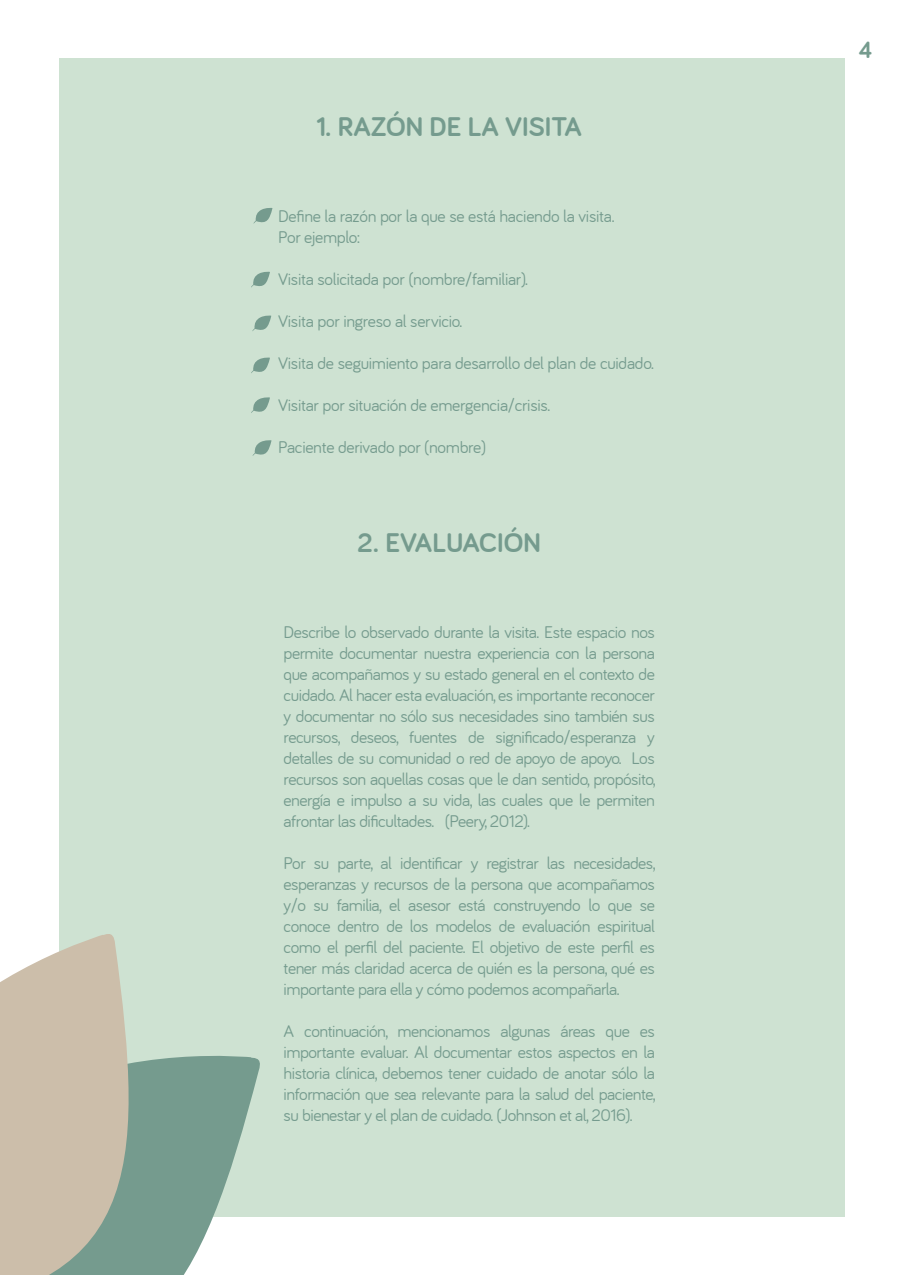
<style>
.page{position:relative;width:903px;height:1275px;background:#fff}
.page>*{position:absolute;margin:0;border:0;box-sizing:border-box;transform-origin:0 0}
.t1{font:700 28px "Bariol";color:#759b8e}
.t2{font:700 24.5px "Bariol";color:#759b8e}
.t3{font:17.5px/21px "Bariol";letter-spacing:-.015em;color:#759b8e;text-align:justify}
</style>
<div class="page">
<div style="left:59px;top:59px;width:785px;height:1158px;background:#cee2d2"></div>
<svg style="left:253px;top:208px;width:20px;height:16px"></svg>
<svg style="left:251px;top:271px;width:19px;height:17px"></svg>
<svg style="left:251px;top:357px;width:19px;height:16px"></svg>
<svg style="left:251px;top:397px;width:19px;height:16px"></svg>
<svg style="left:252px;top:440px;width:20px;height:16px"></svg>
<svg style="left:252px;top:315px;width:19px;height:16px"></svg>
<svg style="left:146px;top:1055px;width:114px;height:220px;fill:#759b8e"></svg>
<svg style="left:0;top:934px;width:146px;height:341px;background:#c1bdab"></svg>
<h1 class="t1" style="left:316px;top:111px;width:267px">1. RAZÓN DE LA VISITA</h1>
<p class="t3" style="left:278px;top:206px;width:338px">Define la razón por la que se está haciendo la visita.<br>Por ejemplo:</p>
<p class="t3" style="left:278px;top:269px;width:251px">Visita solicitada por (nombre/familiar).</p>
<p class="t3" style="left:278px;top:311px;width:186px">Visita por ingreso al servicio.</p>
<p class="t3" style="left:278px;top:353px;width:377px">Visita de seguimiento para desarrollo del plan de cuidado.</p>
<p class="t3" style="left:278px;top:395px;width:273px">Visitar por situación de emergencia/crisis.</p>
<p class="t3" style="left:278px;top:437px;width:209px">Paciente derivado por (nombre)</p>
<h1 class="t1" style="left:357px;top:527px;width:185px">2. EVALUACIÓN</h1>
<p class="t3" style="left:284px;top:622px;width:373px">Describe lo observado durante la visita. Este espacio nos permite documentar nuestra experiencia con la persona que acompañamos y su estado general en el contexto de cuidado. Al hacer esta evaluación, es importante reconocer y documentar no sólo sus necesidades sino también sus recursos, deseos, fuentes de significado/esperanza y detalles de su comunidad o red de apoyo de apoyo. Los recursos son aquellas cosas que le dan sentido, propósito, energía e impulso a su vida, las cuales que le permiten afrontar las dificultades. (Peery, 2012).</p>
<p class="t3" style="left:284px;top:853px;width:373px">Por su parte, al identificar y registrar las necesidades, esperanzas y recursos de la persona que acompañamos y/o su familia, el asesor está construyendo lo que se conoce dentro de los modelos de evaluación espiritual como el perfil del paciente. El objetivo de este perfil es tener más claridad acerca de quién es la persona, qué es importante para ella y cómo podemos acompañarla.</p>
<p class="t3" style="left:284px;top:1021px;width:373px">A continuación, mencionamos algunas áreas que es importante evaluar. Al documentar estos aspectos en la historia clínica, debemos tener cuidado de anotar sólo la información que sea relevante para la salud del paciente, su bienestar y el plan de cuidado. (Johnson et al, 2016).</p>
<h2 class="t2" style="left:858px;top:36px;width:15px">4</h2>
</div>
